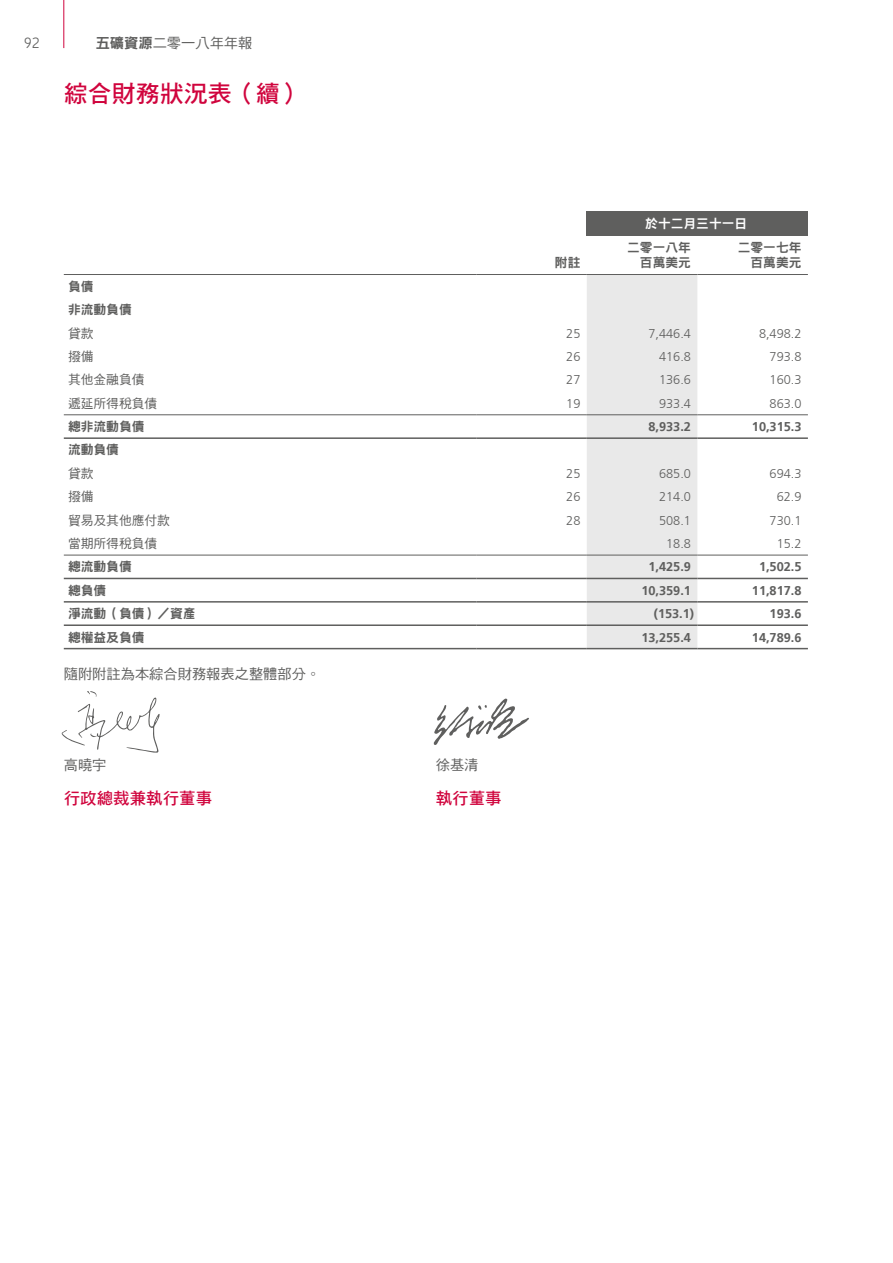
<style>
.page{position:relative;width:893px;height:1263px;background:#fff}
.page>*{position:absolute;margin:0;border:0;box-sizing:border-box;transform-origin:0 0}
.t1{font:24px "DF Hei Std W7";color:#d0043d}
.t2{font:16.5px "DF Hei Std W7";color:#d0043d}
.t3{font:14.25px "DF Hei Std W5";color:#5f5f5e}
.t4{font:300 14.25px "Chevin Std";color:#5f5f5e}
.t5{font:300 12.75px "Frutiger LT";color:#5f5f5e}
.t6{font:700 12.75px "Frutiger LT";color:#5f5f5e}
.t7{font:12.75px/15px "DF Hei Std W9";color:#5f5f5e;text-align:right}
.t8{font:12.75px "DF Hei Std W5";color:#5f5f5e}
.t9{font:12.75px "DF Hei Std W9";color:#fff}
.s1{font-family:"DF Hei Std W9"}
</style>
<div class="page">
<hr style="left:63px;top:0;width:1px;height:48px;background:#d0043d">
<div style="left:587px;top:211px;width:221px;height:25px;background:#5f5f5e"></div>
<div style="left:587px;top:275px;width:110px;height:373px;background:#e9e9e9"></div>
<hr style="left:64px;top:274px;width:412px;height:1px;background:#5f5f5e">
<hr style="left:476px;top:274px;width:111px;height:1px;background:#5f5f5e">
<hr style="left:587px;top:274px;width:110px;height:1px;background:#5f5f5e">
<hr style="left:697px;top:274px;width:111px;height:1px;background:#5f5f5e">
<hr style="left:64px;top:648px;width:412px;height:1px;background:#5f5f5e">
<hr style="left:476px;top:648px;width:111px;height:1px;background:#5f5f5e">
<hr style="left:587px;top:648px;width:110px;height:1px;background:#5f5f5e">
<hr style="left:697px;top:648px;width:111px;height:1px;background:#5f5f5e">
<hr style="left:587px;top:601px;width:110px;height:2px;background:#5f5f5e">
<hr style="left:587px;top:624px;width:110px;height:2px;background:#5f5f5e">
<hr style="left:64px;top:555px;width:412px;height:1px;background:#5f5f5e">
<hr style="left:476px;top:555px;width:111px;height:1px;background:#5f5f5e">
<hr style="left:587px;top:555px;width:110px;height:1px;background:#5f5f5e">
<hr style="left:697px;top:555px;width:111px;height:1px;background:#5f5f5e">
<hr style="left:64px;top:578px;width:412px;height:1px;background:#5f5f5e">
<hr style="left:476px;top:578px;width:111px;height:1px;background:#5f5f5e">
<hr style="left:587px;top:578px;width:110px;height:1px;background:#5f5f5e">
<hr style="left:697px;top:578px;width:111px;height:1px;background:#5f5f5e">
<hr style="left:64px;top:415px;width:412px;height:1px;background:#5f5f5e">
<hr style="left:476px;top:415px;width:111px;height:1px;background:#5f5f5e">
<hr style="left:587px;top:415px;width:110px;height:1px;background:#5f5f5e">
<hr style="left:697px;top:415px;width:111px;height:1px;background:#5f5f5e">
<hr style="left:64px;top:437px;width:412px;height:2px;background:#5f5f5e">
<hr style="left:476px;top:437px;width:111px;height:2px;background:#5f5f5e">
<hr style="left:587px;top:437px;width:110px;height:2px;background:#5f5f5e">
<hr style="left:697px;top:437px;width:111px;height:2px;background:#5f5f5e">
<hr style="left:64px;top:601px;width:412px;height:2px;background:#5f5f5e">
<hr style="left:476px;top:601px;width:111px;height:2px;background:#5f5f5e">
<hr style="left:697px;top:601px;width:111px;height:2px;background:#5f5f5e">
<hr style="left:64px;top:624px;width:412px;height:2px;background:#5f5f5e">
<hr style="left:476px;top:624px;width:111px;height:2px;background:#5f5f5e">
<hr style="left:697px;top:624px;width:111px;height:2px;background:#5f5f5e">
<svg style="left:62px;top:691px;width:98px;height:62px"></svg>
<svg style="left:433px;top:699px;width:96px;height:46px"></svg>
<p class="t4" style="left:24px;top:33px;width:17px">92</p>
<p class="t3" style="left:96px;top:35px;width:158px"><span class="s1">五礦資源</span>二零一八年年報</p>
<h1 class="t1" style="left:64px;top:81px;width:241px">綜合財務狀況表（續）</h1>
<p class="t7" style="left:555px;top:255px;width:27px">附註</p>
<p class="t9" style="left:645px;top:216px;width:104px">於十二月三十一日</p>
<p class="t7" style="left:627px;top:240px;width:65px">二零一八年百萬美元</p>
<p class="t7" style="left:738px;top:240px;width:65px">二零一七年百萬美元</p>
<p class="t7" style="left:68px;top:274px;width:65px;line-height:23.4px;text-align:left">負債<br>非流動負債</p>
<p class="t8" style="left:68px;top:326px;width:27px">貸款</p>
<p class="t5" style="left:566px;top:326px;width:16px">25</p>
<p class="t5" style="left:648px;top:326px;width:44px">7,446.4</p>
<p class="t5" style="left:759px;top:326px;width:44px">8,498.2</p>
<p class="t8" style="left:68px;top:349px;width:27px">撥備</p>
<p class="t5" style="left:566px;top:349px;width:16px">26</p>
<p class="t5" style="left:659px;top:349px;width:33px">416.8</p>
<p class="t5" style="left:770px;top:349px;width:33px">793.8</p>
<p class="t8" style="left:68px;top:373px;width:78px">其他金融負債</p>
<p class="t5" style="left:566px;top:373px;width:16px">27</p>
<p class="t5" style="left:659px;top:373px;width:33px">136.6</p>
<p class="t5" style="left:770px;top:373px;width:33px">160.3</p>
<p class="t8" style="left:68px;top:396px;width:91px">遞延所得稅負債</p>
<p class="t5" style="left:566px;top:396px;width:16px">19</p>
<p class="t5" style="left:659px;top:396px;width:33px">933.4</p>
<p class="t5" style="left:770px;top:396px;width:33px">863.0</p>
<p class="t7" style="left:68px;top:419px;width:78px">總非流動負債</p>
<p class="t6" style="left:648px;top:419px;width:44px">8,933.2</p>
<p class="t6" style="left:752px;top:419px;width:51px">10,315.3</p>
<p class="t7" style="left:68px;top:442px;width:52px">流動負債</p>
<p class="t8" style="left:68px;top:466px;width:27px">貸款</p>
<p class="t5" style="left:566px;top:466px;width:16px">25</p>
<p class="t5" style="left:659px;top:466px;width:33px">685.0</p>
<p class="t5" style="left:770px;top:466px;width:33px">694.3</p>
<p class="t8" style="left:68px;top:490px;width:27px">撥備</p>
<p class="t5" style="left:566px;top:490px;width:16px">26</p>
<p class="t5" style="left:659px;top:490px;width:33px">214.0</p>
<p class="t5" style="left:777px;top:490px;width:26px">62.9</p>
<p class="t8" style="left:68px;top:513px;width:103px">貿易及其他應付款</p>
<p class="t5" style="left:566px;top:513px;width:16px">28</p>
<p class="t5" style="left:659px;top:513px;width:33px">508.1</p>
<p class="t5" style="left:770px;top:513px;width:33px">730.1</p>
<p class="t8" style="left:68px;top:537px;width:91px">當期所得稅負債</p>
<p class="t5" style="left:666px;top:536px;width:26px">18.8</p>
<p class="t5" style="left:777px;top:536px;width:26px">15.2</p>
<p class="t7" style="left:68px;top:559px;width:65px">總流動負債</p>
<p class="t6" style="left:648px;top:559px;width:44px">1,425.9</p>
<p class="t6" style="left:759px;top:559px;width:44px">1,502.5</p>
<p class="t7" style="left:68px;top:582px;width:40px">總負債</p>
<p class="t6" style="left:641px;top:583px;width:51px">10,359.1</p>
<p class="t6" style="left:752px;top:583px;width:51px">11,817.8</p>
<p class="t7" style="left:68px;top:606px;width:129px">淨流動（負債）／資產</p>
<p class="t6" style="left:654px;top:606px;width:42px">(153.1)</p>
<p class="t6" style="left:770px;top:606px;width:33px">193.6</p>
<p class="t7" style="left:68px;top:629px;width:78px">總權益及負債</p>
<p class="t6" style="left:641px;top:630px;width:51px">13,255.4</p>
<p class="t6" style="left:752px;top:630px;width:51px">14,789.6</p>
<p class="t3" style="left:64px;top:666px;width:258px">隨附附註為本綜合財務報表之整體部分。</p>
<p class="t3" style="left:64px;top:757px;width:44px">高曉宇</p>
<p class="t3" style="left:436px;top:757px;width:44px">徐基清</p>
<p class="t2" style="left:64px;top:789px;width:150px">行政總裁兼執行董事</p>
<p class="t2" style="left:436px;top:789px;width:67px">執行董事</p>
</div>
